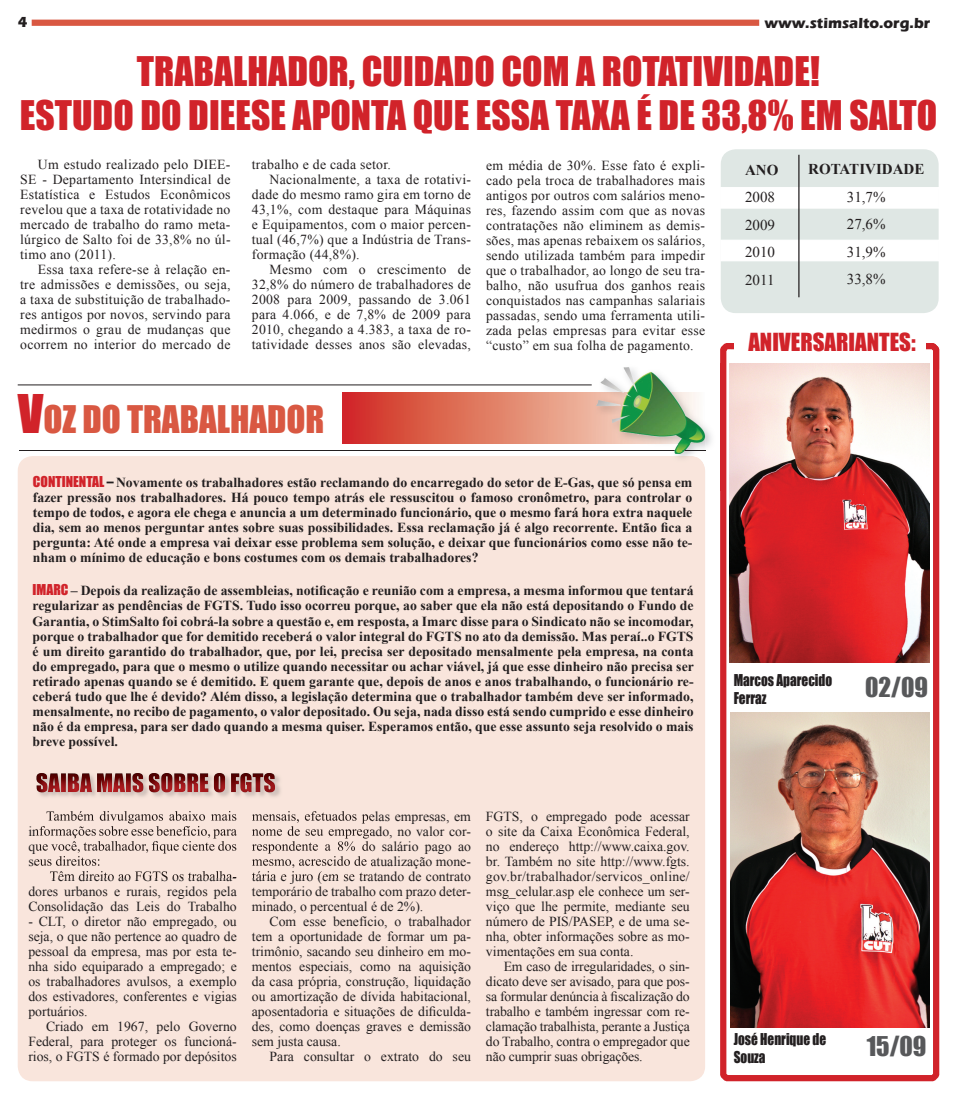
<style>
.page{position:relative;width:957px;height:1099px;background:#fff}
.page>*{position:absolute;margin:0;border:0;box-sizing:border-box;transform-origin:0 0}
.t1{font:37.5px/43.8px "Impact";color:#d1232a;text-align:center}
.t2{font:35px "Impact";color:#d95842}
.t3{font:25px "Impact";color:#57585a}
.t4{font:22.88px "Impact";color:#d1232a}
.t5{font:15px/18px "Impact";color:#231f20;scale:.88 1}
.t6{font:15px/27.5px "Times New Roman";color:#231f20;text-align:justify}
.t7{font:700 15px "Eras ITC";color:#231f20}
.t8{font:700 15px "Times New Roman";color:#231f20}
.t9{font:13.75px/15px "Times New Roman";letter-spacing:.02em;color:#231f20;text-align:justify}
.t10{font:700 13.75px/15px "Times New Roman";color:#231f20;text-align:justify}
.t11{font:13.75px "Times New Roman";color:#231f20}
.s1{font-size:48.88px;color:#d1232a}
.s2{font-family:"Impact";font-weight:400;color:#d1232a}
.s3{font-family:"Impact";font-weight:400}
</style>
<div class="page">
<div style="left:342px;top:392px;width:251px;height:51px;background:linear-gradient(to right,#d0291f,#edb99b)"></div>
<hr style="left:18px;top:385px;width:574px;height:1px;background:#231f20">
<div style="left:32px;top:20px;width:727px;height:6px;background:#d95842"></div>
<div style="left:18px;top:456px;width:687px;height:625px;background:#f9e5dc;border-radius:15px"></div>
<hr style="left:19px;top:450px;width:686px;height:1px;background:#231f20">
<svg style="left:720px;top:343px;width:219px;height:738px"></svg>
<img style="left:731px;top:343px;width:208px;height:26px">
<div style="left:735px;top:335px;width:191px;height:20px;background:#fff"></div>
<img style="left:593px;top:427px;width:118px;height:29px">
<img style="left:593px;top:392px;width:4px;height:51px">
<img style="left:678px;top:456px;width:27px;height:11px">
<img style="left:720px;top:363px;width:1px;height:127px">
<img style="left:597px;top:367px;width:108px;height:87px">
<img style="left:597px;top:450px;width:108px;height:1px">
<img style="left:730px;top:712px;width:199px;height:315px">
<img style="left:729px;top:363px;width:200px;height:300px">
<div style="left:721px;top:149px;width:217px;height:164px;background:#dfe7e4;border-radius:15px"></div>
<div style="left:720px;top:187px;width:219px;height:22px;background:#fff"></div>
<div style="left:720px;top:240px;width:219px;height:21px;background:#fff"></div>
<hr style="left:798px;top:155px;width:1px;height:142px;background:#231f20">
<img style="left:36px;top:775px;width:332px;height:91px">
<img style="left:46px;top:811px;width:191px;height:12px">
<img style="left:36px;top:826px;width:201px;height:12px">
<img style="left:36px;top:841px;width:201px;height:12px">
<img style="left:36px;top:856px;width:63px;height:9px">
<img style="left:50px;top:871px;width:182px;height:6px">
<img style="left:252px;top:811px;width:120px;height:12px">
<img style="left:252px;top:826px;width:120px;height:12px">
<img style="left:252px;top:841px;width:120px;height:12px">
<img style="left:252px;top:856px;width:120px;height:12px">
<img style="left:252px;top:871px;width:120px;height:6px">
<img style="left:36px;top:773px;width:239px;height:19px">
<p class="t7" style="left:18px;top:13px;width:11px">4</p>
<p class="t7" style="left:764px;top:15px;width:167px">www.stimsalto.org.br</p>
<h1 class="t1" style="left:20px;top:48px;width:919px">TRABALHADOR, CUIDADO COM A ROTATIVIDADE!<br>ESTUDO DO DIEESE APONTA QUE ESSA TAXA É DE 33,8% EM SALTO</h1>
<p class="t9" style="left:20px;top:156px;width:212px;text-indent:18px">Um estudo realizado pelo DIEE-SE - Departamento Intersindical de Estatística e Estudos Econômicos revelou que a taxa de rotatividade no mercado de trabalho do ramo meta&shy;lúrgico de Salto foi de 33,8% no úl&shy;timo ano (2011).</p>
<p class="t9" style="left:20px;top:261px;width:212px;text-indent:18px">Essa taxa refere-se à relação en&shy;tre admissões e demissões, ou seja, a taxa de substituição de trabalhado&shy;res antigos por novos, servindo para medirmos o grau de mudanças que ocorrem no interior do mercado de</p>
<p class="t9" style="left:252px;top:157px;width:141px">trabalho e de cada setor.</p>
<p class="t9" style="left:269px;top:172px;width:203px">Nacionalmente, a taxa de rotativi-</p>
<p class="t9" style="left:252px;top:187px;width:221px">dade do mesmo ramo gira em torno de</p>
<p class="t9" style="left:252px;top:202px;width:221px">43,1%, com destaque para Máquinas</p>
<p class="t9" style="left:252px;top:217px;width:221px">e Equipamentos, com o maior percen-</p>
<p class="t9" style="left:252px;top:232px;width:221px">tual (46,7%) que a Indústria de Trans-</p>
<p class="t9" style="left:252px;top:247px;width:109px">formação (44,8%).</p>
<p class="t9" style="left:269px;top:262px;width:203px">Mesmo com o crescimento de</p>
<p class="t9" style="left:252px;top:277px;width:221px">32,8% do número de trabalhadores de</p>
<p class="t9" style="left:252px;top:292px;width:221px">2008 para 2009, passando de 3.061</p>
<p class="t9" style="left:252px;top:307px;width:221px">para 4.066, e de 7,8% de 2009 para</p>
<p class="t9" style="left:252px;top:322px;width:221px">2010, chegando a 4.383, a taxa de ro-</p>
<p class="t9" style="left:252px;top:337px;width:221px">tatividade desses anos são elevadas,</p>
<p class="t9" style="left:486px;top:157px;width:221px">em média de 30%. Esse fato é expli&shy;cado pela troca de trabalhadores mais antigos por outros com salários meno&shy;res, fazendo assim com que as novas contratações não eliminem as demis&shy;sões, mas apenas rebaixem os salários, sendo utilizada também para impedir que o trabalhador, ao longo de seu tra&shy;balho, não usufrua dos ganhos reais conquistados nas campanhas salariais passadas, sendo uma ferramenta utili&shy;zada pelas empresas para evitar esse “custo” em sua folha de pagamento.</p>
<p class="t8" style="left:745px;top:159px;width:35px">ANO</p>
<p class="t8" style="left:808px;top:159px;width:118px">ROTATIVIDADE</p>
<p class="t6" style="left:847px;top:183px;width:40px">31,7% 27,6% 31,9% 33,8%</p>
<p class="t6" style="left:745px;top:183px;width:31px">2008<br>2009<br>2010<br>2011</p>
<h3 class="t4" style="left:748px;top:324px;width:169px">ANIVERSARIANTES:</h3>
<h2 class="t2" style="left:18px;top:392px;width:308px"><span class="s1">V</span>OZ DO TRABALHADOR</h2>
<p class="t10" style="left:33px;top:475px;width:661px"><span class="s2">CONTINENTAL</span> <span class="s3">–</span> Novamente os trabalhadores estão reclamando do encarregado do setor de E-Gas, que só pensa em fazer pressão nos trabalhadores. Há pouco tempo atrás ele ressuscitou o famoso cronômetro, para controlar o tempo de todos, e agora ele chega e anuncia a um determinado funcionário, que o mesmo fará hora extra naquele dia, sem ao menos perguntar antes sobre suas possibilidades. Essa reclamação já é algo recorrente. Então fica a pergunta: Até onde a empresa vai deixar esse problema sem solução, e deixar que funcionários como esse não te&shy;nham o mínimo de educação e bons costumes com os demais trabalhadores?</p>
<p class="t10" style="left:33px;top:583px;width:663px"><span class="s2">IMARC</span> – Depois da realização de assembleias, notificação e reunião com a empresa, a mesma informou que tentará regularizar as pendências de FGTS. Tudo isso ocorreu porque, ao saber que ela não está depositando o Fundo de Garantia, o StimSalto foi cobrá-la sobre a questão e, em resposta, a Imarc disse para o Sindicato não se incomodar, porque o trabalhador que for demitido receberá o valor integral do FGTS no ato da demissão. Mas peraí..o FGTS é um direito garantido do trabalhador, que, por lei, precisa ser depositado mensalmente pela empresa, na conta do empregado, para que o mesmo o utilize quando necessitar ou achar viável, já que esse dinheiro não precisa ser retirado apenas quando se é demitido. E quem garante que, depois de anos e anos trabalhando, o funcionário re&shy;ceberá tudo que lhe é devido? Além disso, a legislação determina que o trabalhador também deve ser informado, mensalmente, no recibo de pagamento, o valor depositado. Ou seja, nada disso está sendo cumprido e esse dinheiro não é da empresa, para ser dado quando a mesma quiser. Esperamos então, que esse assunto seja resolvido o mais breve possível.</p>
<p class="t9" style="left:28px;top:868px;width:210px;text-indent:21px">Têm direito ao FGTS os trabalha&shy;dores urbanos e rurais, regidos pela Consolidação das Leis do Trabalho</p>
<p class="t9" style="left:28px;top:913px;width:210px">- CLT, o diretor não empregado, ou seja, o que não pertence ao quadro de pessoal da empresa, mas por esta te&shy;nha sido equiparado a empregado; e os trabalhadores avulsos, a exemplo dos estivadores, conferentes e vigias portuários.</p>
<p class="t9" style="left:28px;top:1018px;width:210px;text-indent:18px">Criado em 1967, pelo Governo Federal, para proteger os funcioná&shy;rios, o FGTS é formado por depósitos</p>
<p class="t11" style="left:252px;top:821px;width:221px">nome de seu empregado, no valor cor-</p>
<p class="t9" style="left:252px;top:868px;width:221px">tária e juro (em se tratando de contrato temporário de trabalho com prazo deter&shy;minado, o percentual é de 2%).</p>
<p class="t9" style="left:252px;top:913px;width:221px;text-indent:18px">Com esse benefício, o trabalhador tem a oportunidade de formar um pa&shy;trimônio, sacando seu dinheiro em mo&shy;mentos especiais, como na aquisição da casa própria, construção, liquidação ou amortização de dívida habitacional, aposentadoria e situações de dificulda&shy;des, como doenças graves e demissão sem justa causa.</p>
<p class="t11" style="left:270px;top:1046px;width:203px">Para consultar o extrato do seu</p>
<p class="t9" style="left:486px;top:808px;width:205px">FGTS, o empregado pode acessar o site da Caixa Econômica Federal, no endereço http://www.caixa.gov. br. Também no site http://www.fgts. gov.br/trabalhador/servicos_online/ msg_celular.asp ele conhece um ser&shy;viço que lhe permite, mediante seu número de PIS/PASEP, e de uma se&shy;nha, obter informações sobre as mo&shy;vimentações em sua conta.</p>
<p class="t9" style="left:486px;top:958px;width:205px;text-indent:18px">Em caso de irregularidades, o sin&shy;dicato deve ser avisado, para que pos&shy;sa formular denúncia à fiscalização do trabalho e também ingressar com re&shy;clamação trabalhista, perante a Justiça do Trabalho, contra o empregador que não cumprir suas obrigações.</p>
<p class="t5" style="left:733px;top:671px;width:113px">Marcos Aparecido<br>Ferraz</p>
<h3 class="t3" style="left:865px;top:668px;width:64px">02/09</h3>
<p class="t5" style="left:733px;top:1029px;width:107px">José Henrique de<br>Souza</p>
<h3 class="t3" style="left:866px;top:1026px;width:61px">15/09</h3>
</div>
